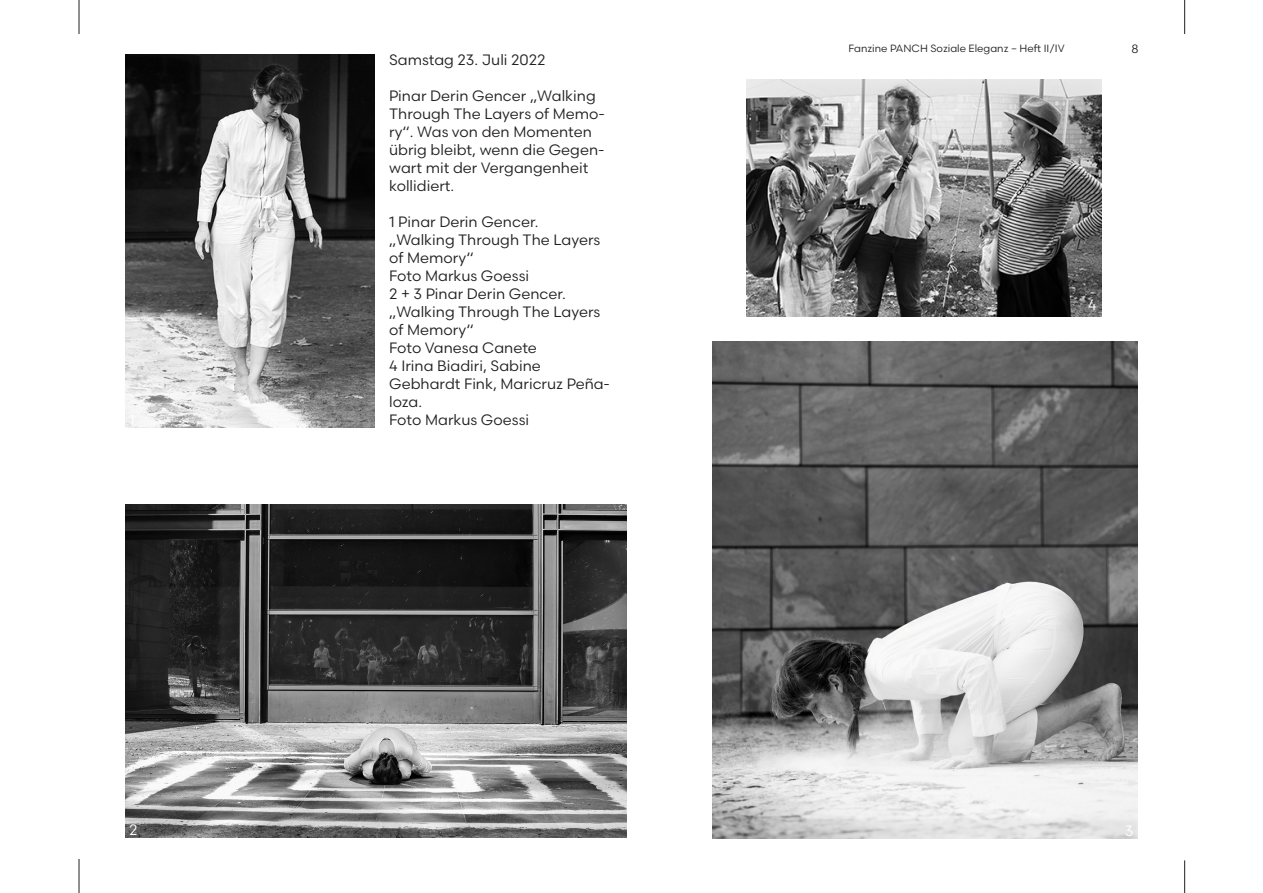
<style>
.page{position:relative;width:1263px;height:893px;background:#fff}
.page>*{position:absolute;margin:0;border:0;box-sizing:border-box;transform-origin:0 0}
.t1{font:15px/18px "Scandia";color:#231f20}
.t2{font:15px "Scandia";color:#fff}
.t3{font:12px "Scandia";color:#231f20}
.t4{font:10.5px "Scandia";color:#231f20}
</style>
<div class="page">
<hr style="left:1184px;top:860px;width:1px;height:33px;background:#231f20">
<hr style="left:1184px;top:0;width:1px;height:34px;background:#231f20">
<hr style="left:79px;top:859px;width:1px;height:34px;background:#231f20">
<hr style="left:79px;top:0;width:1px;height:34px;background:#231f20">
<img style="left:747px;top:80px;width:354px;height:236px">
<img style="left:126px;top:504px;width:500px;height:334px">
<img style="left:712px;top:342px;width:425px;height:497px">
<img style="left:125px;top:54px;width:250px;height:373px">
<p class="t2" style="left:129px;top:821px;width:10px">2</p>
<p class="t1" style="left:389px;top:51px;width:158px">Samstag 23. Juli 2022</p>
<p class="t1" style="left:389px;top:87px;width:217px">Pinar Derin Gencer „Walking<br>Through The Layers of Memo&shy;ry“. Was von den Momenten übrig bleibt, wenn die Gegen&shy;wart mit der Vergangenheit kollidiert.</p>
<p class="t1" style="left:389px;top:213px;width:151px">1 Pinar Derin Gencer.</p>
<p class="t1" style="left:389px;top:231px;width:213px">„Walking Through The Layers of Memory“</p>
<p class="t1" style="left:389px;top:267px;width:142px">Foto Markus Goessi</p>
<p class="t1" style="left:389px;top:285px;width:178px">2 + 3 Pinar Derin Gencer.</p>
<p class="t1" style="left:389px;top:303px;width:213px">„Walking Through The Layers of Memory“</p>
<p class="t1" style="left:389px;top:339px;width:149px">Foto Vanesa Canete</p>
<p class="t1" style="left:389px;top:357px;width:222px">4 Irina Biadiri, Sabine<br>Gebhardt Fink, Maricruz Peña&shy;loza.</p>
<p class="t1" style="left:389px;top:411px;width:142px">Foto Markus Goessi</p>
<p class="t4" style="left:848px;top:42px;width:218px">Fanzine PANCH Soziale Eleganz – Heft II/IV</p>
<p class="t3" style="left:1131px;top:42px;width:9px">8</p>
<p class="t2" style="left:1088px;top:295px;width:10px">4</p>
<p class="t2" style="left:1125px;top:822px;width:10px">3</p>
</div>
